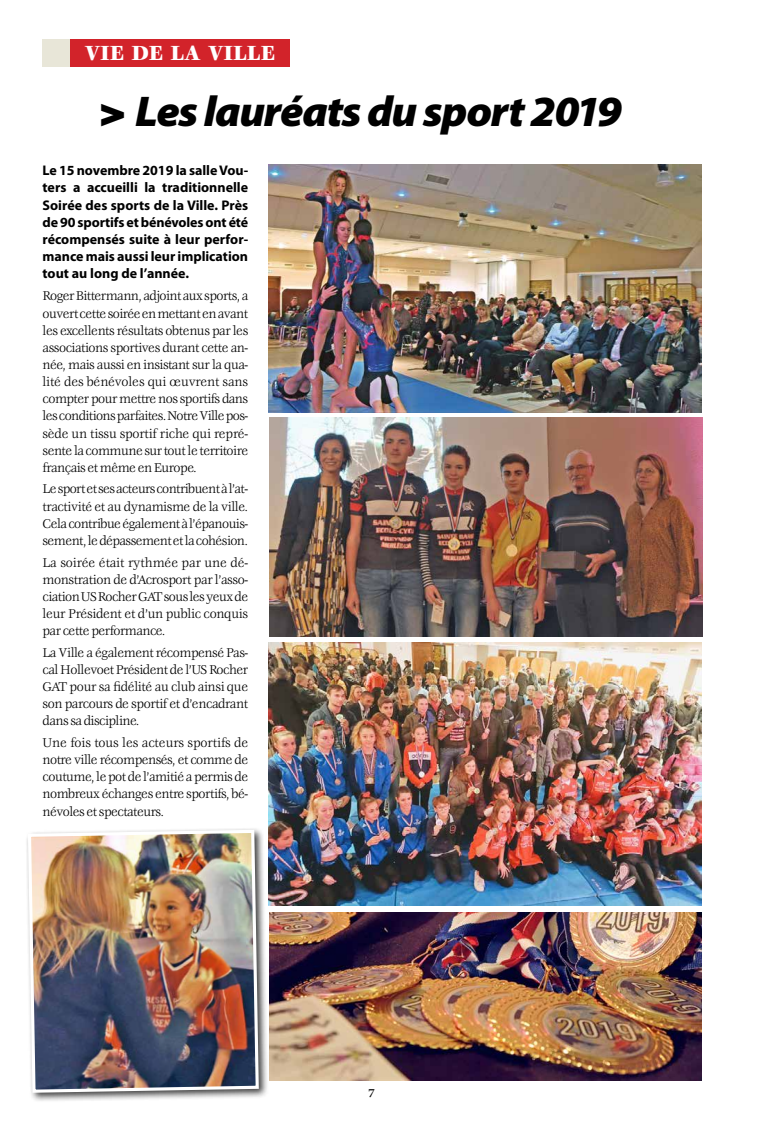
<style>
.page{position:relative;width:780px;height:1134px;background:#fff}
.page>*{position:absolute;margin:0;border:0;box-sizing:border-box;transform-origin:0 0}
.t1{font:italic 900 43.25px "Myriad Pro";letter-spacing:-.03em;color:#000;scale:1.04 1}
.t2{font:900 22.5px "Veljovic Std";color:#fff;scale:.94 1}
.t3{font:14px/17.1px "Veljovic Std";letter-spacing:-.035em;color:#000;text-align:justify;scale:.94 1}
.t4{font:700 14px/17.1px "Myriad Pro";letter-spacing:-.005em;color:#000;text-align:justify}
.t5{font:500 12.5px "Veljovic Std";color:#000}
.s1{font-family:"Helvetica Neue LT Std"}
</style>
<div class="page">
<div style="left:43px;top:39px;width:27px;height:27px;background:#e8e6d8"></div>
<div style="left:70px;top:39px;width:219px;height:27px;background:#d2232a"></div>
<div style="left:25px;top:826px;width:244px;height:277px;background:#000;opacity:.75"></div>
<img style="left:26px;top:828px;width:234px;height:266px">
<img style="left:268px;top:165px;width:433px;height:247px">
<img style="left:269px;top:912px;width:433px;height:169px">
<img style="left:268px;top:642px;width:433px;height:264px">
<img style="left:269px;top:417px;width:433px;height:220px">
<h2 class="t2" style="left:84px;top:40px;width:204px">VIE DE LA VILLE</h2>
<h1 class="t1" style="left:99px;top:83px;width:504px"><span class="s1">&gt;</span> Les lauréats du sport 2019</h1>
<p class="t4" style="left:43px;top:162px;width:207px">Le 15 novembre 2019 la salle Vou&shy;ters a accueilli la traditionnelle Soirée des sports de la Ville. Près de 90 sportifs et bénévoles ont été récompensés suite à leur perfor&shy;mance mais aussi leur implication tout au long de l’année.</p>
<p class="t3" style="left:43px;top:288px;width:220px">Roger Bittermann, adjoint aux sports, a ouvert cette soirée en mettant en avant les excellents résultats obtenus par les associations sportives durant cette an&shy;née, mais aussi en insistant sur la qua&shy;lité des bénévoles qui œuvrent sans compter pour mettre nos sportifs dans les conditions parfaites. Notre Ville pos&shy;sède un tissu sportif riche qui repré&shy;sente la commune sur tout le territoire français et même en Europe.</p>
<p class="t3" style="left:43px;top:481px;width:220px">Le sport et ses acteurs contribuent à l’at&shy;tractivité et au dynamisme de la ville.<br>Cela contribue également à l’épanouis&shy;sement, le dépassement et la cohésion.</p>
<p class="t3" style="left:43px;top:554px;width:220px">La soirée était rythmée par une dé&shy;monstration de d’Acrosport par l’asso&shy;ciation US Rocher GAT sous les yeux de leur Président et d’un public conquis par cette performance.</p>
<p class="t3" style="left:43px;top:645px;width:220px">La Ville a également récompensé Pas&shy;cal Hollevoet Président de l’US Rocher GAT pour sa fidélité au club ainsi que son parcours de sportif et d’encadrant dans sa discipline.</p>
<p class="t3" style="left:43px;top:735px;width:220px">Une fois tous les acteurs sportifs de notre ville récompensés, et comme de coutume, le pot de l’amitié a permis de nombreux échanges entre sportifs, bé&shy;névoles et spectateurs.</p>
<p class="t5" style="left:368px;top:1086px;width:8px">7</p>
</div>
